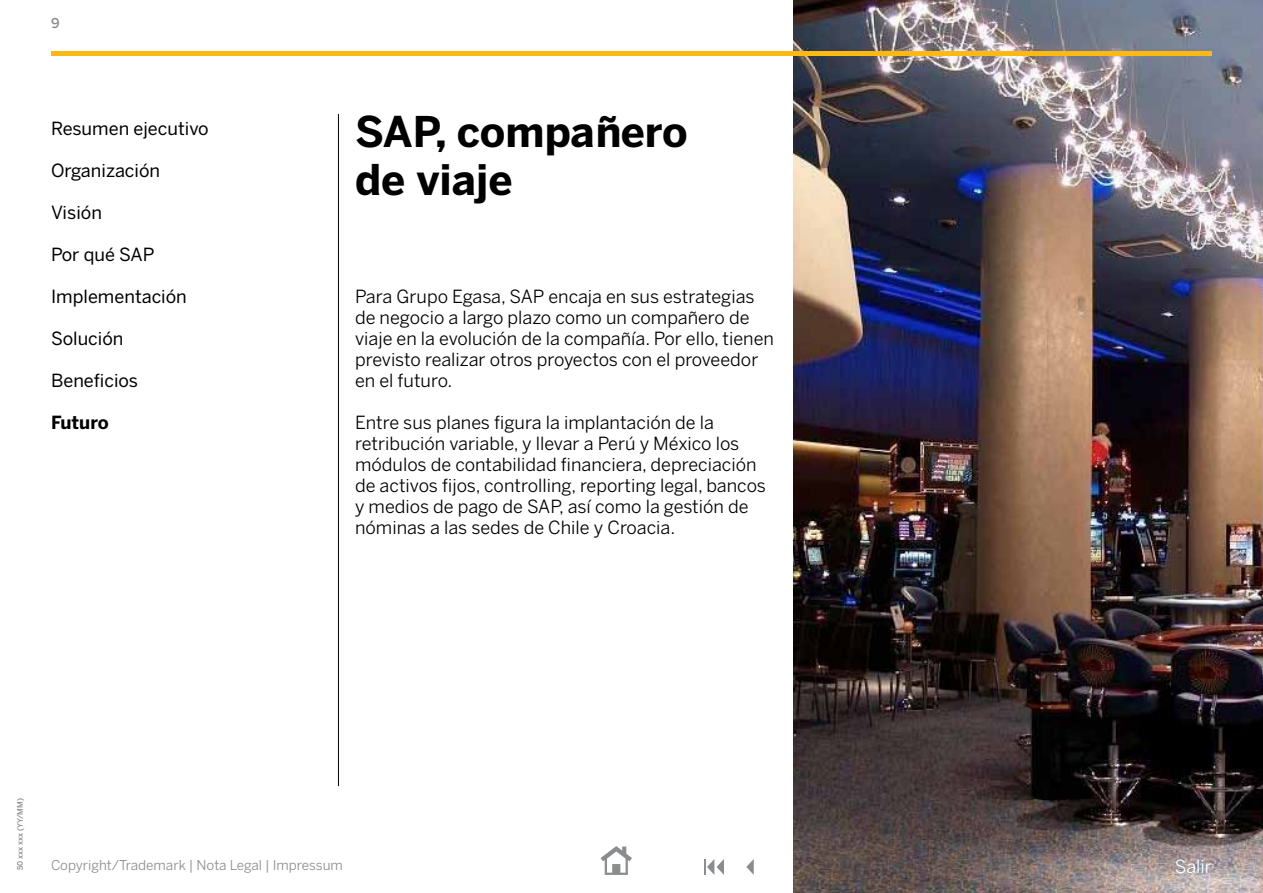
<style>
.page{position:relative;width:1263px;height:893px;background:#fff}
.page>*{position:absolute;margin:0;border:0;box-sizing:border-box;transform-origin:0 0}
.t1{font:700 42px/48px "Benton Sans";color:#000}
.t2{font:18px/21px "Benton Sans";color:#000}
.t3{font:18px "Benton Sans";color:#000}
.t4{font:700 18px "Benton Sans";color:#000}
.t5{font:18px "Benton Sans";color:#fff}
.t6{font:13.5px "Benton Sans";color:#8a8c8e}
.t7{font:500 13.5px "Benton Sans";color:#8a8c8e}
.t8{font:500 7.5px "Benton Sans";color:#8a8c8e}
</style>
<div class="page">
<hr style="left:338px;top:114px;width:1px;height:672px;background:#000">
<img style="left:793px;top:0;width:470px;height:893px">
<hr style="left:51px;top:51px;width:1161px;height:4px;background:#fdb913">
<svg style="left:746px;top:859px;width:8px;height:16px"></svg>
<svg style="left:704px;top:859px;width:20px;height:16px"></svg>
<svg style="left:600px;top:846px;width:32px;height:29px"></svg>
<p class="t7" style="left:51px;top:14px;width:10px">9</p>
<p class="t3" style="left:51px;top:118px;width:159px">Resumen ejecutivo</p>
<p class="t3" style="left:51px;top:160px;width:111px">Organización</p>
<p class="t3" style="left:51px;top:202px;width:52px">Visión</p>
<p class="t3" style="left:51px;top:244px;width:105px">Por qué SAP</p>
<p class="t3" style="left:51px;top:286px;width:137px">Implementación</p>
<p class="t3" style="left:51px;top:328px;width:74px">Solución</p>
<p class="t3" style="left:51px;top:370px;width:89px">Beneficios</p>
<p class="t4" style="left:51px;top:411px;width:59px">Futuro</p>
<h1 class="t1" style="left:355px;top:108px;width:334px">SAP, compañero de viaje</h1>
<p class="t2" style="left:355px;top:286px;width:420px">Para Grupo Egasa, SAP encaja en sus estrategias de negocio a largo plazo como un compañero de viaje en la evolución de la compañía. Por ello, tienen previsto realizar otros proyectos con el proveedor en el futuro.</p>
<p class="t2" style="left:355px;top:412px;width:412px">Entre sus planes figura la implantación de la retribución variable, y llevar a Perú y México los módulos de contabilidad financiera, depreciación de activos fijos, controlling, reporting legal, bancos y medios de pago de SAP, así como la gestión de nóminas a las sedes de Chile y Croacia.</p>
<p class="t8" style="left:16px;top:870px;width:74px;rotate:-90deg">50 xxx xxx (YY/MM)</p>
<p class="t6" style="left:51px;top:857px;width:293px">Copyright/Trademark | Nota Legal | Impressum</p>
<p class="t5" style="left:1175px;top:856px;width:39px">Salir</p>
</div>
